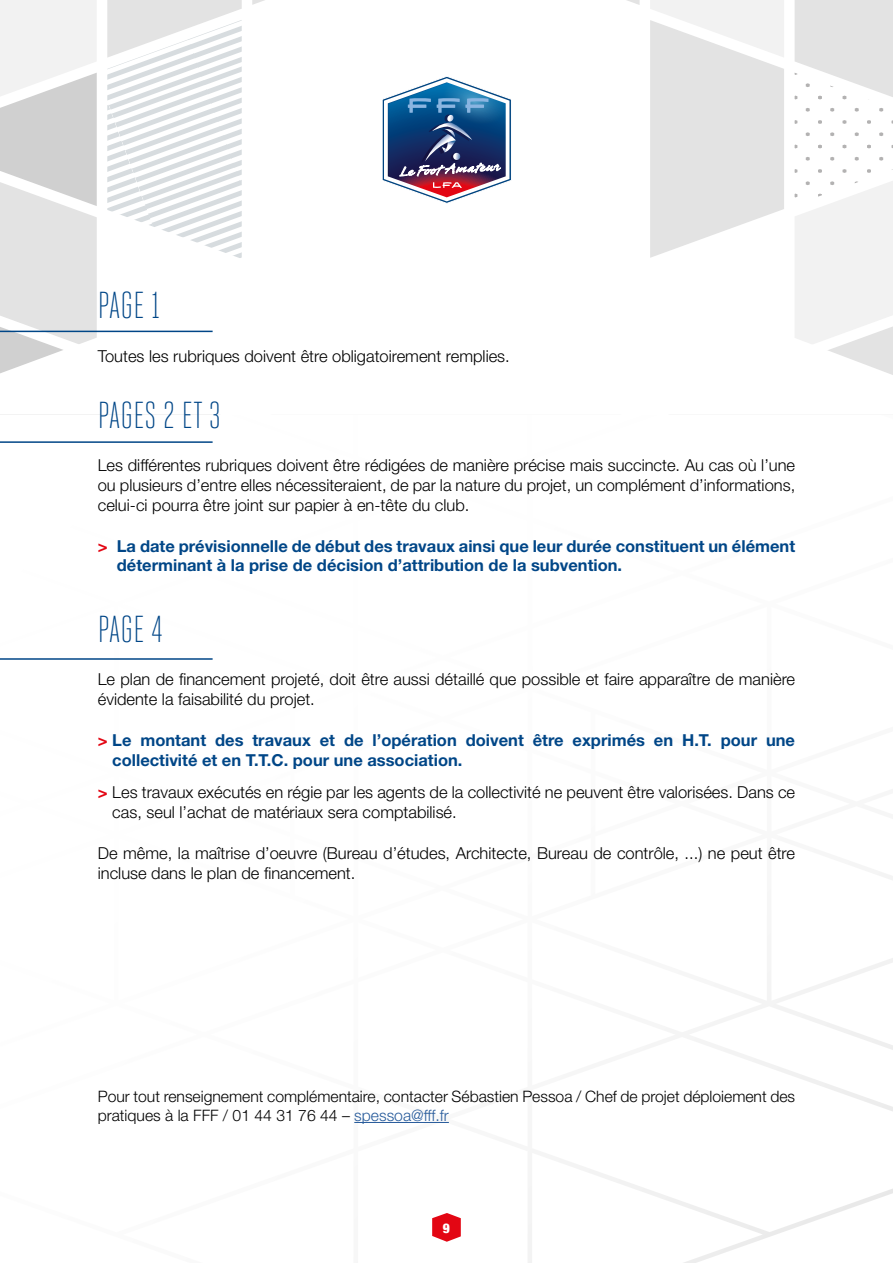
<style>
.page{position:relative;width:893px;height:1263px;background:#fff}
.page>*{position:absolute;margin:0;border:0;box-sizing:border-box;transform-origin:0 0}
.t1{font:300 37.5px "Heroic Condensed";color:#004687}
.t2{font:300 16.5px/19.8px "Helvetica Neue";color:#000}
.t3{font:700 16.5px/19.8px "Helvetica Neue";color:#004687}
.t4{font:300 15.75px/18.9px "Helvetica Neue";color:#000}
.t5{font:900 condensed 13.5px "Helvetica Neue";color:#fff}
.s1{color:#e30613}
.s2{font-weight:700;color:#e30613}
.s3{color:#275b9b}
</style>
<div class="page">
<svg style="left:355px;top:872px;width:538px;height:391px"></svg>
<svg style="left:252px;top:0;width:13px;height:5px"></svg>
<svg style="left:627px;top:0;width:13px;height:5px"></svg>
<svg style="left:0;top:0;width:242px;height:207px"></svg>
<svg style="left:650px;top:0;width:243px;height:207px"></svg>
<svg style="left:0;top:207px;width:893px;height:208px"></svg>
<svg style="left:382px;top:76px;width:129px;height:128px"></svg>
<hr style="left:0;top:658px;width:213px;height:2px;background:#004687">
<hr style="left:0;top:441px;width:213px;height:2px;background:#004687">
<hr style="left:354px;top:1122px;width:95px;height:1px;background:#275b9b">
<hr style="left:0;top:331px;width:213px;height:1px;background:#004687">
<h1 class="t1" style="left:98px;top:285px;width:64px">PAGE 1</h1>
<p class="t2" style="left:98px;top:345px;width:413px">Toutes les rubriques doivent être obligatoirement remplies.</p>
<h1 class="t1" style="left:98px;top:394px;width:125px">PAGES 2 ET 3</h1>
<p class="t2" style="left:98px;top:455px;width:699px;text-align:justify">Les différentes rubriques doivent être rédigées de manière précise mais succincte. Au cas où l’une ou plusieurs d’entre elles nécessiteraient, de par la nature du projet, un complément d’informations, celui-ci pourra être joint sur papier à en-tête du club.</p>
<p class="t3" style="left:117px;top:535px;width:680px;text-indent:-19px"><span class="s1">&gt;</span> La date prévisionnelle de début des travaux ainsi que leur durée constituent un élément déterminant à la prise de décision d’attribution de la subvention.</p>
<h1 class="t1" style="left:98px;top:608px;width:67px">PAGE 4</h1>
<p class="t2" style="left:98px;top:669px;width:699px">Le plan de financement projeté, doit être aussi détaillé que possible et faire apparaître de manière évidente la faisabilité du projet.</p>
<p class="t3" style="left:112px;top:730px;width:684px;text-indent:-14px"><span class="s1">&gt;</span> Le montant des travaux et de l’opération doivent être exprimés en H.T. pour une collectivité et en T.T.C. pour une association.</p>
<p class="t2" style="left:112px;top:782px;width:684px;text-indent:-14px"><span class="s2">&gt;</span> Les travaux exécutés en régie par les agents de la collectivité ne peuvent être valorisées. Dans ce cas, seul l’achat de matériaux sera comptabilisé.</p>
<p class="t2" style="left:98px;top:843px;width:699px">De même, la maîtrise d’oeuvre (Bureau d’études, Architecte, Bureau de contrôle, ...) ne peut être incluse dans le plan de financement.</p>
<p class="t4" style="left:98px;top:1086px;width:699px">Pour tout renseignement complémentaire, contacter Sébastien Pessoa / Chef de projet déploiement des pratiques à la FFF / 01 44 31 76 44 – <span class="s3">spessoa@fff.fr</span></p>
<p class="t5" style="left:443px;top:1217px;width:9px">9</p>
</div>
